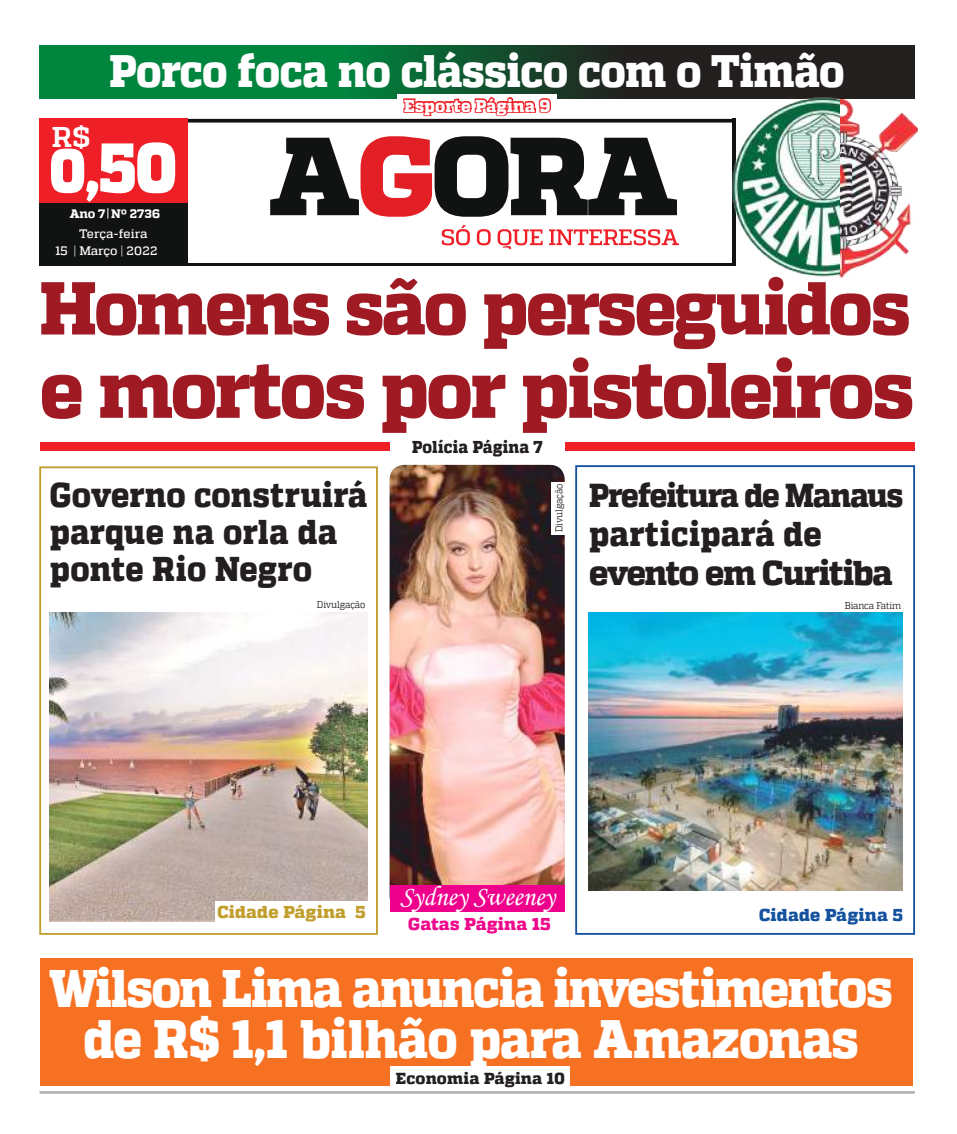
<style>
.page{position:relative;width:957px;height:1134px;background:#fff}
.page>*{position:absolute;margin:0;border:0;box-sizing:border-box;transform-origin:0 0}
.t1{font:800 78.38px "MW Quadon";letter-spacing:-.035em;color:#a01a24;scale:.96 1}
.t2{font:800 74.75px "MW Quadon";letter-spacing:-.035em;color:#a01a24;scale:.96 1}
.t3{font:900 61.25px "MW Quadon";color:#fff;scale:.91 1}
.t4{font:800 53.88px "MW Quadon";letter-spacing:-.015em;color:#fff;scale:.91 1}
.t5{font:800 52.75px "MW Quadon";letter-spacing:-.035em;color:#fff;scale:.91 1}
.t6{font:800 45.38px "MW Quadon";letter-spacing:-.015em;color:#fff;scale:.91 1}
.t7{font:800 34.25px/36.8px "MW Quadon";letter-spacing:.005em;color:#241f1f;scale:.91 1}
.t8{font:800 34.25px/38.9px "MW Quadon";letter-spacing:-.025em;color:#241f1f;scale:.91 1}
.t9{font:800 33.12px "MW Quadon";letter-spacing:-.04em;color:#241f1f;scale:.91 1}
.t10{font:28.12px "Monotype Corsiva";color:#fff;scale:.96 1}
.t11{font:700 18.38px "MW Quadon";color:#fff}
.t12{font:800 17.12px "MW Quadon";letter-spacing:.015em;color:#241f1f;scale:.91 1}
.t13{font:800 17.12px "MW Quadon";letter-spacing:.01em;color:#fff;scale:.96 1}
.t14{font:800 17.12px "MW Quadon";letter-spacing:.01em;color:#c29e2d}
.t15{font:800 17.12px "MW Quadon";letter-spacing:.01em;color:#14519f}
.t16{font:800 17.12px "MW Quadon";letter-spacing:.015em;color:#ee088c}
.t17{font:800 15.88px "MW Quadon";letter-spacing:.015em;color:#241f1f}
.t18{font:500 12.25px "MW Quadon";color:#fff}
.t19{font:800 12.25px "MW Quadon";letter-spacing:.01em;color:#fff}
.t20{font:9.88px "MW Quadon";letter-spacing:-.015em;color:#241f1f;scale:.89 1}
.t21{font:9.75px "MW Quadon";letter-spacing:-.015em;color:#241f1f;scale:.91 1}
.s1{font-size:28.5px}
.s2{font-size:69.88px}
</style>
<div class="page">
<div style="left:39px;top:466px;width:339px;height:469px;border:2px solid #c29e2d"></div>
<div style="left:39px;top:45px;width:876px;height:54px;background:#241f1f"></div>
<svg style="left:39px;top:45px;width:559px;height:54px;background:#067138"></svg>
<div style="left:575px;top:465px;width:340px;height:470px;border:2px solid #14519f"></div>
<div style="left:40px;top:958px;width:872px;height:127px;background:#f77123"></div>
<svg style="left:270px;top:136px;width:407px;height:81px"></svg>
<svg style="left:442px;top:225px;width:28px;height:20px"></svg>
<svg style="left:477px;top:229px;width:14px;height:16px"></svg>
<svg style="left:497px;top:229px;width:45px;height:20px"></svg>
<svg style="left:549px;top:229px;width:130px;height:16px"></svg>
<svg style="left:188px;top:119px;width:541px;height:4px;background:#2a2b2b"></svg>
<hr style="left:39px;top:263px;width:697px;height:3px;background:#111212">
<div style="left:39px;top:203px;width:149px;height:63px;background:#111212"></div>
<div style="left:39px;top:119px;width:149px;height:84px;background:#ef1f27"></div>
<img style="left:50px;top:613px;width:317px;height:308px">
<img style="left:589px;top:613px;width:314px;height:277px">
<div style="left:215px;top:901px;width:153px;height:21px;background:#fff"></div>
<div style="left:40px;top:442px;width:350px;height:8px;background:#ef1f27"></div>
<div style="left:565px;top:442px;width:350px;height:8px;background:#ef1f27"></div>
<div style="left:391px;top:1066px;width:179px;height:23px;background:#fff"></div>
<img style="left:390px;top:465px;width:175px;height:420px">
<div style="left:390px;top:885px;width:175px;height:27px;background:#ee008c"></div>
<hr style="left:40px;top:1091px;width:875px;height:3px;background:#adacb2">
<img style="left:840px;top:100px;width:77px;height:177px">
<img style="left:729px;top:97px;width:111px;height:180px">
<div style="left:397px;top:94px;width:160px;height:21px;background:#fff"></div>
<svg style="left:403px;top:96px;width:148px;height:21px"></svg>
<div style="left:551px;top:482px;width:15px;height:52px;background:#fff"></div>
<h3 class="t6" style="left:110px;top:44px;width:809px">Porco foca no clássico com o Timão</h3>
<p class="t11" style="left:52px;top:126px;width:40px">R$<span class="s1">R$</span></p>
<h3 class="t3" style="left:50px;top:134px;width:140px">0,<span class="s2">50</span></h3>
<p class="t19" style="left:70px;top:207px;width:92px">Ano 7 Nº 2736</p>
<p class="t18" style="left:79px;top:226px;width:70px">Terça-feira</p>
<p class="t18" style="left:55px;top:244px;width:103px">15 | Março | 2022</p>
<p class="t13" style="left:404px;top:95px;width:154px">Esporte Página 9</p>
<h2 class="t2" style="left:40px;top:264px;width:908px">Homens são perseguidos</h2>
<h1 class="t1" style="left:40px;top:344px;width:912px">e mortos por pistoleiros</h1>
<p class="t7" style="left:50px;top:477px;width:350px">Governo construirá parque na orla da ponte Rio Negro</p>
<p class="t12" style="left:412px;top:437px;width:145px">Polícia Página 7</p>
<p class="t20" style="left:553px;top:532px;width:56px;rotate:-90deg">Divulgação</p>
<p class="t9" style="left:589px;top:476px;width:347px">Prefeitura de Manaus</p>
<p class="t8" style="left:589px;top:515px;width:335px">participará de evento em Curitiba</p>
<p class="t21" style="left:317px;top:599px;width:55px">Divulgação</p>
<p class="t21" style="left:844px;top:600px;width:63px">Bianca Fatim</p>
<p class="t10" style="left:400px;top:879px;width:163px">Sydney Sweeney</p>
<p class="t14" style="left:217px;top:902px;width:150px">Cidade Página 5</p>
<p class="t15" style="left:759px;top:905px;width:145px">Cidade Página 5</p>
<p class="t16" style="left:408px;top:914px;width:144px">Gatas Página 15</p>
<h3 class="t5" style="left:50px;top:957px;width:928px">Wilson Lima anuncia investimentos</h3>
<h3 class="t4" style="left:83px;top:1008px;width:853px">de R$ 1,1 bilhão para Amazonas</h3>
<p class="t17" style="left:396px;top:1069px;width:170px">Economia Página 10</p>
</div>
